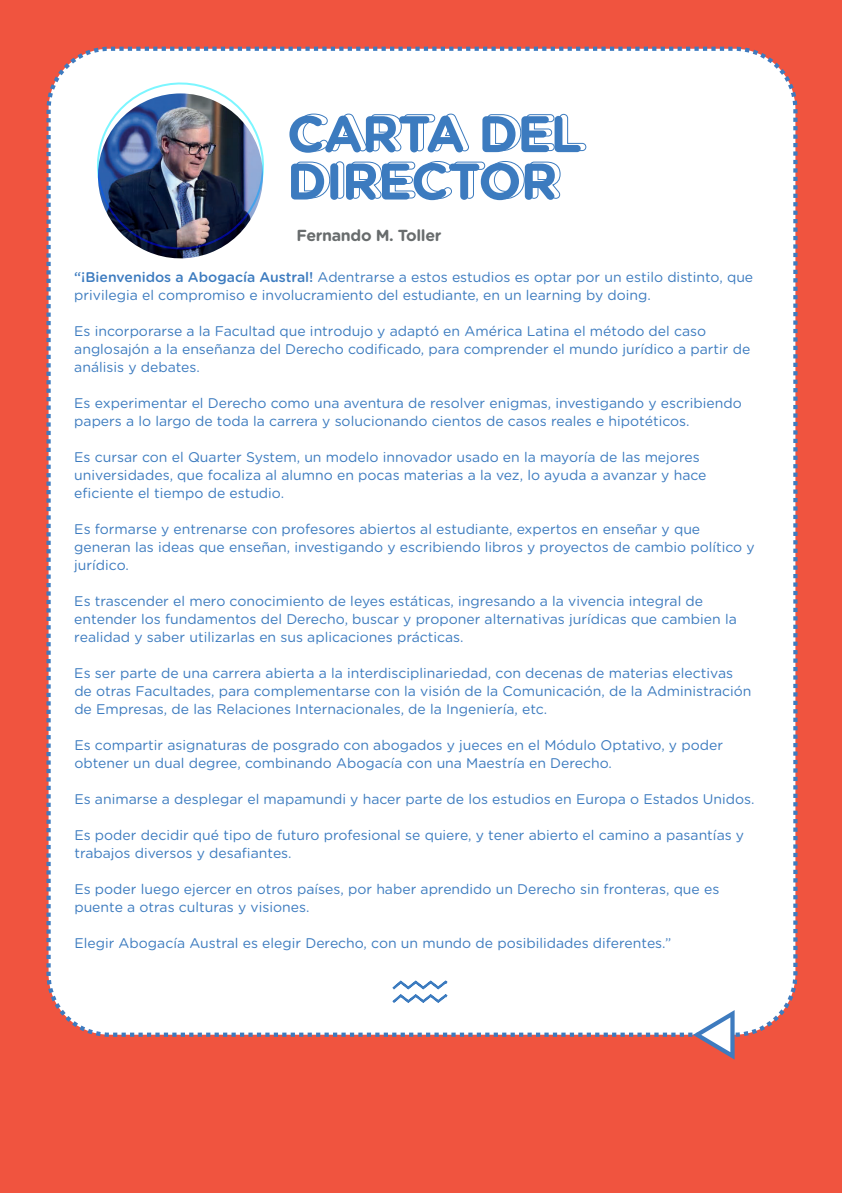
<style>
.page{position:relative;width:842px;height:1193px;background:#fff}
.page>*{position:absolute;margin:0;border:0;box-sizing:border-box;transform-origin:0 0}
.t1{font:700 51.2px/47.4px "Gotham Rounded";letter-spacing:-.025em;color:#3c7bbf}
.t2{font:700 16px "Gotham Rounded";letter-spacing:-.025em;color:#686c6d}
.t3{font:14px/18px "Gotham Rounded";color:#3c7bbf}
.s1{font-weight:500}
</style>
<div class="page">
<div style="left:0;top:0;width:841px;height:1193px;background:#f0543f"></div>
<div style="left:49px;top:49px;width:746px;height:985px;background:#fff;border-radius:61px"></div>
<div style="left:46px;top:47px;width:751px;height:989px;border:4px dashed #3e7bbf;border-radius:61px"></div>
<svg style="left:692px;top:1010px;width:42px;height:49px"></svg>
<svg style="left:294px;top:113px;width:175px;height:39px"></svg>
<svg style="left:487px;top:114px;width:99px;height:37px"></svg>
<svg style="left:296px;top:161px;width:34px;height:38px"></svg>
<div style="left:335px;top:161px;width:9px;height:38px;border:1px solid #3c7bbf;border-radius:4px"></div>
<svg style="left:351px;top:161px;width:209px;height:38px"></svg>
<svg style="left:392px;top:980px;width:56px;height:23px"></svg>
<img style="left:142px;top:249px;width:77px;height:10px">
<img style="left:97px;top:82px;width:167px;height:167px">
<h1 class="t1" style="left:286px;top:108px;width:296px">CARTA DEL<br>DIRECTOR</h1>
<p class="t2" style="left:296px;top:223px;width:146px">Fernando M. Toller</p>
<p class="t3" style="left:74px;top:267px;width:680px"><span class="s1">“¡Bienvenidos a Abogacía Austral!</span> Adentrarse a estos estudios es optar por un estilo distinto, que privilegia el compromiso e involucramiento del estudiante, en un learning by doing.</p>
<p class="t3" style="left:74px;top:321px;width:677px">Es incorporarse a la Facultad que introdujo y adaptó en América Latina el método del caso anglosajón a la enseñanza del Derecho codificado, para comprender el mundo jurídico a partir de análisis y debates.</p>
<p class="t3" style="left:74px;top:393px;width:668px">Es experimentar el Derecho como una aventura de resolver enigmas, investigando y escribiendo papers a lo largo de toda la carrera y solucionando cientos de casos reales e hipotéticos.</p>
<p class="t3" style="left:74px;top:447px;width:633px">Es cursar con el Quarter System, un modelo innovador usado en la mayoría de las mejores universidades, que focaliza al alumno en pocas materias a la vez, lo ayuda a avanzar y hace eficiente el tiempo de estudio.</p>
<p class="t3" style="left:74px;top:519px;width:681px">Es formarse y entrenarse con profesores abiertos al estudiante, expertos en enseñar y que generan las ideas que enseñan, investigando y escribiendo libros y proyectos de cambio político y jurídico.</p>
<p class="t3" style="left:74px;top:591px;width:663px">Es trascender el mero conocimiento de leyes estáticas, ingresando a la vivencia integral de entender los fundamentos del Derecho, buscar y proponer alternativas jurídicas que cambien la realidad y saber utilizarlas en sus aplicaciones prácticas.</p>
<p class="t3" style="left:74px;top:663px;width:678px">Es ser parte de una carrera abierta a la interdisciplinariedad, con decenas de materias electivas de otras Facultades, para complementarse con la visión de la Comunicación, de la Administración de Empresas, de las Relaciones Internacionales, de la Ingeniería, etc.</p>
<p class="t3" style="left:74px;top:735px;width:650px">Es compartir asignaturas de posgrado con abogados y jueces en el Módulo Optativo, y poder obtener un dual degree, combinando Abogacía con una Maestría en Derecho.</p>
<p class="t3" style="left:74px;top:789px;width:681px">Es animarse a desplegar el mapamundi y hacer parte de los estudios en Europa o Estados Unidos.</p>
<p class="t3" style="left:74px;top:825px;width:671px">Es poder decidir qué tipo de futuro profesional se quiere, y tener abierto el camino a pasantías y trabajos diversos y desafiantes.</p>
<p class="t3" style="left:74px;top:879px;width:646px">Es poder luego ejercer en otros países, por haber aprendido un Derecho sin fronteras, que es puente a otras culturas y visiones.</p>
<p class="t3" style="left:74px;top:933px;width:598px">Elegir Abogacía Austral es elegir Derecho, con un mundo de posibilidades diferentes.”</p>
</div>
